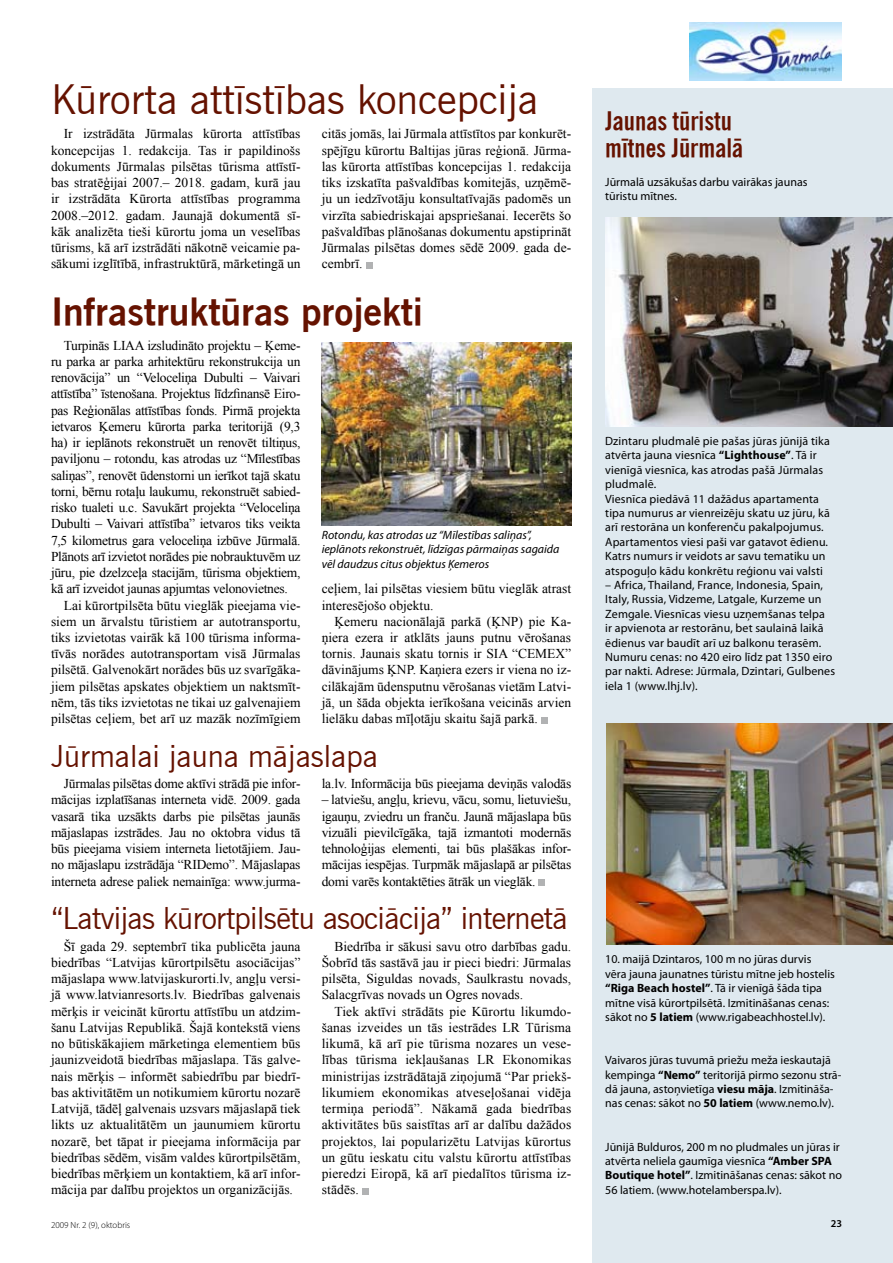
<style>
.page{position:relative;width:893px;height:1263px;background:#fff}
.page>*{position:absolute;margin:0;border:0;box-sizing:border-box;transform-origin:0 0}
.t1{font:40.5px "News Gothic TL";color:#651200}
.t2{font:700 37.5px "News Gothic TL";color:#651200}
.t3{font:30px "News Gothic TL";letter-spacing:-.02em;color:#651200}
.t4{font:30px "News Gothic TL";color:#651200}
.t5{font:700 condensed 25.5px/27px "News Gothic TL";color:#651200}
.t6{font:13.5px/16.2px "Times New Roman";letter-spacing:-.015em;color:#000;text-align:justify}
.t7{font:12px/14.4px "Myriad Pro";letter-spacing:.01em;color:#000}
.t8{font:italic 12px/14.4px "Myriad Pro";color:#000}
.t9{font:600 10.5px "Myriad Pro";color:#000}
.t10{font:300 9px "Myriad Pro";color:#000}
.s1{font-weight:700}
</style>
<div class="page">
<div style="left:592px;top:89px;width:301px;height:1174px;background:#dfe9ef"></div>
<div style="left:539px;top:879px;width:6px;height:7px;background:#b1b2b3"></div>
<svg style="left:541px;top:717px;width:6px;height:6px"></svg>
<svg style="left:366px;top:262px;width:6px;height:6px"></svg>
<img style="left:689px;top:23px;width:153px;height:57px">
<img style="left:605px;top:218px;width:288px;height:209px">
<svg style="left:363px;top:1188px;width:6px;height:6px"></svg>
<img style="left:322px;top:343px;width:249px;height:182px">
<img style="left:606px;top:723px;width:287px;height:221px">
<h1 class="t1" style="left:51px;top:74px;width:489px">Kūrorta attīstības koncepcija</h1>
<p class="t6" style="left:51px;top:126px;width:251px;text-indent:13px">Ir izstrādāta Jūrmalas kūrorta attīstības koncepcijas 1. redakcija. Tas ir papildinošs dokuments Jūrmalas pilsētas tūrisma attīstī&shy;bas stratēģijai 2007.– 2018. gadam, kurā jau ir izstrādāta Kūrorta attīstības programma 2008.–2012. gadam. Jaunajā dokumentā sī&shy;kāk analizēta tieši kūrortu joma un veselības tūrisms, kā arī izstrādāti nākotnē veicamie pa&shy;sākumi izglītībā, infrastruktūrā, mārketingā un</p>
<p class="t6" style="left:322px;top:126px;width:251px">citās jomās, lai Jūrmala attīstītos par konkurēt&shy;spējīgu kūrortu Baltijas jūras reģionā. Jūrma&shy;las kūrorta attīstības koncepcijas 1. redakcija tiks izskatīta pašvaldības komitejās, uzņēmē&shy;ju un iedzīvotāju konsultatīvajās padomēs un virzīta sabiedriskajai apspriešanai. Iecerēts šo pašvaldības plānošanas dokumentu apstiprināt Jūrmalas pilsētas domes sēdē 2009. gada de&shy;cembrī.</p>
<h2 class="t2" style="left:51px;top:289px;width:373px">I nfrastruktūras projekti</h2>
<p class="t6" style="left:64px;top:337px;width:238px">Turpinās LIAA izsludināto projektu – Ķeme-</p>
<p class="t6" style="left:51px;top:353px;width:251px">ru parka ar parka arhitektūru rekonstrukcija un</p>
<p class="t6" style="left:51px;top:369px;width:251px">renovācija” un “Veloceliņa Dubulti – Vaivari</p>
<p class="t6" style="left:51px;top:385px;width:251px">attīstība” īstenošana. Projektus līdzfinansē Eiro-</p>
<p class="t6" style="left:51px;top:402px;width:251px">pas Reģionālas attīstības fonds. Pirmā projekta</p>
<p class="t6" style="left:51px;top:418px;width:251px">ietvaros Ķemeru kūrorta parka teritorijā (9,3</p>
<p class="t6" style="left:51px;top:434px;width:251px">ha) ir ieplānots rekonstruēt un renovēt tiltiņus,</p>
<p class="t6" style="left:51px;top:450px;width:251px">paviljonu – rotondu, kas atrodas uz “Mīlestības</p>
<p class="t6" style="left:51px;top:467px;width:251px">saliņas”, renovēt ūdenstorni un ierīkot tajā skatu</p>
<p class="t6" style="left:51px;top:483px;width:251px">torni, bērnu rotaļu laukumu, rekonstruēt sabied-</p>
<p class="t6" style="left:51px;top:499px;width:251px">risko tualeti u.c. Savukārt projekta “Veloceliņa</p>
<p class="t6" style="left:51px;top:515px;width:251px">Dubulti – Vaivari attīstība” ietvaros tiks veikta</p>
<p class="t6" style="left:51px;top:532px;width:251px">7,5 kilometrus gara veloceliņa izbūve Jūrmalā.</p>
<p class="t6" style="left:51px;top:548px;width:251px">Plānots arī izvietot norādes pie nobrauktuvēm uz</p>
<p class="t6" style="left:51px;top:564px;width:251px">jūru, pie dzelzceļa stacijām, tūrisma objektiem,</p>
<p class="t6" style="left:51px;top:580px;width:238px">kā arī izveidot jaunas apjumtas velonovietnes.</p>
<p class="t6" style="left:64px;top:597px;width:238px">Lai kūrortpilsēta būtu vieglāk pieejama vie-</p>
<p class="t6" style="left:51px;top:613px;width:251px">siem un ārvalstu tūristiem ar autotransportu,</p>
<p class="t6" style="left:51px;top:629px;width:251px">tiks izvietotas vairāk kā 100 tūrisma informa-</p>
<p class="t6" style="left:51px;top:645px;width:251px">tīvās norādes autotransportam visā Jūrmalas</p>
<p class="t6" style="left:51px;top:662px;width:251px">pilsētā. Galvenokārt norādes būs uz svarīgāka-</p>
<p class="t6" style="left:51px;top:678px;width:251px">jiem pilsētas apskates objektiem un naktsmīt-</p>
<p class="t6" style="left:51px;top:694px;width:251px">nēm, tās tiks izvietotas ne tikai uz galvenajiem</p>
<p class="t6" style="left:51px;top:710px;width:251px">pilsētas ceļiem, bet arī uz mazāk nozīmīgiem</p>
<p class="t8" style="left:322px;top:527px;width:239px">Rotondu, kas atrodas uz “Mīlestības saliņas”, ieplānots rekonstruēt, līdzīgas pārmaiņas sagaida vēl daudzus citus objektus Ķemeros</p>
<p class="t6" style="left:322px;top:580px;width:251px">ceļiem, lai pilsētas viesiem būtu vieglāk atrast interesējošo objektu.</p>
<p class="t6" style="left:322px;top:613px;width:251px;text-indent:13px">Ķemeru nacionālajā parkā (ĶNP) pie Ka&shy;ņiera ezera ir atklāts jauns putnu vērošanas tornis. Jaunais skatu tornis ir SIA “CEMEX” dāvinājums ĶNP. Kaņiera ezers ir viena no iz&shy;cilākajām ūdensputnu vērošanas vietām Latvi&shy;jā, un šāda objekta ierīkošana veicinās arvien lielāku dabas mīļotāju skaitu šajā parkā.</p>
<h3 class="t4" style="left:51px;top:737px;width:328px">Jūrmalai jauna mājaslapa</h3>
<p class="t6" style="left:51px;top:775px;width:251px;text-indent:13px">Jūrmalas pilsētas dome aktīvi strādā pie infor&shy;mācijas izplatīšanas interneta vidē. 2009. gada vasarā tika uzsākts darbs pie pilsētas jaunās mājaslapas izstrādes. Jau no oktobra vidus tā būs pieejama visiem interneta lietotājiem. Jau&shy;no mājaslapu izstrādāja “RIDemo”. Mājaslapas interneta adrese paliek nemainīga: www.jurma-</p>
<p class="t6" style="left:322px;top:775px;width:251px">la.lv. Informācija būs pieejama deviņās valodās</p>
<p class="t6" style="left:322px;top:792px;width:251px">– latviešu, angļu, krievu, vācu, somu, lietuviešu, igauņu, zviedru un franču. Jaunā mājaslapa būs vizuāli pievilcīgāka, tajā izmantoti modernās tehnoloģijas elementi, tai būs plašākas infor&shy;mācijas iespējas. Turpmāk mājaslapā ar pilsētas domi varēs kontaktēties ātrāk un vieglāk.</p>
<h3 class="t3" style="left:51px;top:900px;width:518px">“Latvijas kūrortpilsētu asociācija” internetā</h3>
<p class="t6" style="left:51px;top:938px;width:251px;text-indent:13px">Šī gada 29. septembrī tika publicēta jauna biedrības “Latvijas kūrortpilsētu asociācijas” mājaslapa www.latvijaskurorti.lv, angļu versi&shy;jā www.latvianresorts.lv. Biedrības galvenais mērķis ir veicināt kūrortu attīstību un atdzim&shy;šanu Latvijas Republikā. Šajā kontekstā viens no būtiskākajiem mārketinga elementiem būs jaunizveidotā biedrības mājaslapa. Tās galve&shy;nais mērķis – informēt sabiedrību par biedrī&shy;bas aktivitātēm un notikumiem kūrortu nozarē Latvijā, tādēļ galvenais uzsvars mājaslapā tiek likts uz aktualitātēm un jaunumiem kūrortu nozarē, bet tāpat ir pieejama informācija par biedrības sēdēm, visām valdes kūrortpilsētām, biedrības mērķiem un kontaktiem, kā arī infor&shy;mācija par dalību projektos un organizācijās.</p>
<p class="t6" style="left:322px;top:938px;width:251px;text-indent:13px">Biedrība ir sākusi savu otro darbības gadu.<br>Šobrīd tās sastāvā jau ir pieci biedri: Jūrmalas pilsēta, Siguldas novads, Saulkrastu novads, Salacgrīvas novads un Ogres novads.</p>
<p class="t6" style="left:322px;top:1003px;width:251px;text-indent:13px">Tiek aktīvi strādāts pie Kūrortu likumdo&shy;šanas izveides un tās iestrādes LR Tūrisma likumā, kā arī pie tūrisma nozares un vese&shy;lības tūrisma iekļaušanas LR Ekonomikas ministrijas izstrādātajā ziņojumā “Par priekš&shy;likumiem ekonomikas atveseļošanai vidēja termiņa periodā”. Nākamā gada biedrības aktivitātes būs saistītas arī ar dalību dažādos projektos, lai popularizētu Latvijas kūrortus un gūtu ieskatu citu valstu kūrortu attīstības pieredzi Eiropā, kā arī piedalītos tūrisma iz&shy;stādēs.</p>
<p class="t10" style="left:51px;top:1219px;width:81px">2009 Nr. 2 (9), oktobris</p>
<h3 class="t5" style="left:605px;top:106px;width:139px">Jaunas tūristu mītnes Jūrmalā</h3>
<p class="t7" style="left:605px;top:174px;width:204px">Jūrmalā uzsākušas darbu vairākas jaunas tūristu mītnes.</p>
<p class="t7" style="left:605px;top:434px;width:226px">Dzintaru pludmalē pie pašas jūras jūnijā tika atvērta jauna viesnīca <span class="s1">“Lighthouse”</span>. Tā ir vienīgā viesnīca, kas atrodas pašā Jūrmalas pludmalē.<br>Viesnīca piedāvā 11 dažādus apartamenta tipa numurus ar vienreizēju skatu uz jūru, kā arī restorāna un konferenču pakalpojumus.<br>Apartamentos viesi paši var gatavot ēdienu.<br>Katrs numurs ir veidots ar savu tematiku un atspoguļo kādu konkrētu reģionu vai valsti</p>
<p class="t7" style="left:605px;top:578px;width:231px">– Africa, Thailand, France, Indonesia, Spain, Italy, Russia, Vidzeme, Latgale, Kurzeme un Zemgale. Viesnīcas viesu uzņemšanas telpa<br>ir apvienota ar restorānu, bet saulainā laikā ēdienus var baudīt arī uz balkonu terasēm.<br>Numuru cenas: no 420 eiro līdz pat 1350 eiro par nakti. Adrese: Jūrmala, Dzintari, Gulbenes iela 1 (www.lhj.lv).</p>
<p class="t7" style="left:605px;top:952px;width:231px">10. maijā Dzintaros, 100 m no jūras durvis vēra jauna jaunatnes tūristu mītne jeb hostelis <span class="s1">“Riga Beach hostel”</span>. Tā ir vienīgā šāda tipa mītne visā kūrortpilsētā. Izmitināšanas cenas: sākot no <span class="s1">5 latiem</span> (www.rigabeachhostel.lv).</p>
<p class="t7" style="left:605px;top:1053px;width:238px">Vaivaros jūras tuvumā priežu meža ieskautajā kempinga <span class="s1">“Nemo”</span> teritorijā pirmo sezonu strā&shy;dā jauna, astoņvietīga <span class="s1">viesu māja</span>. Izmitināša&shy;nas cenas: sākot no <span class="s1">50 latiem</span> (www.nemo.lv).</p>
<p class="t7" style="left:605px;top:1139px;width:238px">Jūnijā Bulduros, 200 m no pludmales un jūras ir atvērta neliela gaumīga viesnīca <span class="s1">“Amber SPA Boutique hotel”</span>. Izmitināšanas cenas: sākot no 56 latiem. (www.hotelamberspa.lv).</p>
<p class="t9" style="left:831px;top:1217px;width:13px">23</p>
</div>
